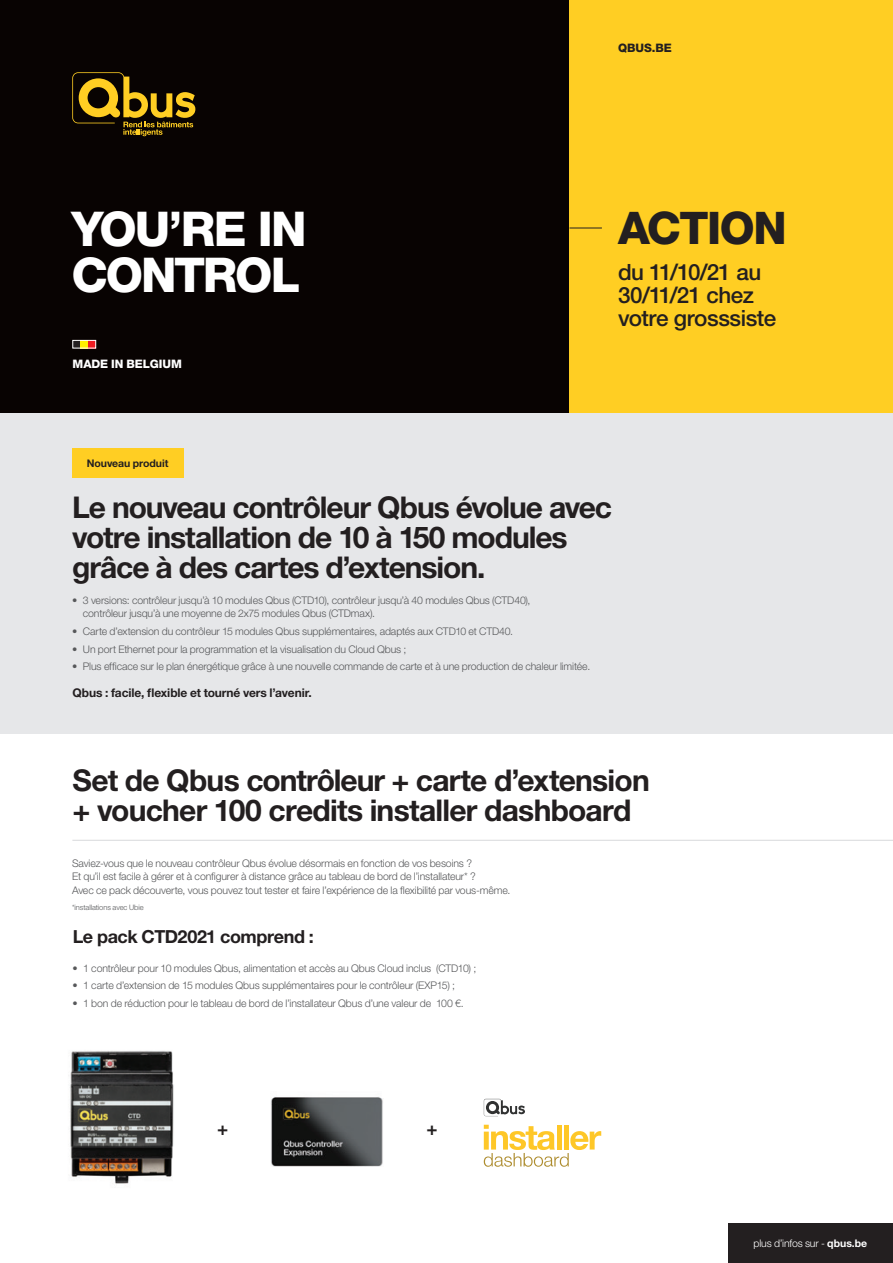
<style>
.page{position:relative;width:893px;height:1263px;background:#fff}
.page>*{position:absolute;margin:0;border:0;box-sizing:border-box;transform-origin:0 0}
.t1{font:800 48px/46.5px "Helvetica Neue LT Std";letter-spacing:-.045em;color:#fff}
.t2{font:800 45px "Helvetica Neue LT Std";letter-spacing:-.03em;color:#231f20}
.t3{font:700 30px/30px "Helvetica Neue LT Std";letter-spacing:-.035em;color:#231f20}
.t4{font:500 22.5px/23.4px "Helvetica Neue LT Std";letter-spacing:-.025em;color:#231f20}
.t5{font:700 18.6px "Helvetica Neue LT Std";color:#231f20}
.t6{font:700 18px "Helvetica Neue LT Std";letter-spacing:-.025em;color:#231f20}
.t7{font:700 12px "Helvetica Neue LT Std";letter-spacing:-.005em;color:#231f20}
.t8{font:800 11.7px "Helvetica Neue LT Std";letter-spacing:-.005em;color:#fff}
.t9{font:800 11.7px "Helvetica Neue LT Std";letter-spacing:-.005em;color:#231f20}
.t10{font:300 10.5px/13.5px "Helvetica Neue LT Std";letter-spacing:-.01em;color:#57585a}
.t11{font:300 10.5px "Helvetica Neue LT Std";letter-spacing:-.01em;color:#fff}
.t12{font:700 10.5px "Helvetica Neue LT Std";letter-spacing:-.005em;color:#231f20}
.t13{font:300 7.5px "Helvetica Neue LT Std";letter-spacing:-.01em;color:#57585a}
.s1{font-weight:700}
</style>
<div class="page">
<div style="left:0;top:412px;width:893px;height:321px;background:#e6e7e9"></div>
<div style="left:729px;top:1223px;width:164px;height:40px;background:#231f20"></div>
<div style="left:0;top:0;width:570px;height:412px;background:#080302"></div>
<div style="left:570px;top:0;width:323px;height:412px;background:#ffce23"></div>
<hr style="left:72px;top:840px;width:821px;height:1px;background:#dcdddf">
<hr style="left:569px;top:228px;width:33px;height:1px;background:#231f20">
<div style="left:73px;top:340px;width:7px;height:8px;background:#231f20"></div>
<div style="left:80px;top:340px;width:8px;height:8px;background:#fff101"></div>
<div style="left:88px;top:340px;width:8px;height:8px;background:#ee1d23"></div>
<img style="left:70px;top:1051px;width:104px;height:133px">
<svg style="left:484px;top:1099px;width:41px;height:17px"></svg>
<svg style="left:484px;top:1125px;width:117px;height:42px"></svg>
<div style="left:73px;top:340px;width:23px;height:8px;border:1px solid #fff"></div>
<img style="left:271px;top:1097px;width:112px;height:70px">
<div style="left:72px;top:449px;width:112px;height:29px;background:#ffce23"></div>
<svg style="left:72px;top:72px;width:123px;height:64px"></svg>
<p class="t9" style="left:618px;top:41px;width:55px">QBUS.BE</p>
<h1 class="t1" style="left:72px;top:205px;width:237px">YOU’RE IN<br>CONTROL</h1>
<h2 class="t2" style="left:618px;top:201px;width:170px">ACTION</h2>
<h3 class="t4" style="left:618px;top:260px;width:160px">du 11/10/21 au<br>30/11/21 chez votre grosssiste</h3>
<p class="t8" style="left:73px;top:357px;width:111px">MADE IN BELGIUM</p>
<p class="t12" style="left:87px;top:456px;width:83px">Nouveau produit</p>
<h3 class="t3" style="left:72px;top:491px;width:541px">Le nouveau contrôleur Qbus évolue avec votre installation de 10 à 150 modules grâce à des cartes d’extension.</h3>
<p class="t10" style="left:83px;top:593px;width:449px;text-indent:-11px">• 3 versions: contrôleur jusqu’à 10 modules Qbus (CTD10), contrôleur jusqu’à 40 modules Qbus (CTD40), contrôleur jusqu’à une moyenne de 2x75 modules Qbus (CTDmax).</p>
<p class="t10" style="left:72px;top:624px;width:442px">• Carte d’extension du contrôleur 15 modules Qbus supplémentaires, adaptés aux CTD10 et CTD40.</p>
<p class="t10" style="left:72px;top:642px;width:336px">• Un port Ethernet pour la programmation et la visualisation du Cloud Qbus ;</p>
<p class="t10" style="left:72px;top:660px;width:519px">• Plus efficace sur le plan énergétique grâce à une nouvelle commande de carte et à une production de chaleur limitée.</p>
<p class="t7" style="left:72px;top:686px;width:241px">Qbus : facile, flexible et tourné vers l’avenir.</p>
<h3 class="t3" style="left:73px;top:765px;width:579px">Set de Qbus contrôleur + carte d’extension + voucher 100 credits installer dashboard</h3>
<p class="t10" style="left:72px;top:856px;width:440px">Saviez-vous que le nouveau contrôleur Qbus évolue désormais en fonction de vos besoins ?<br>Et qu’il est facile à gérer et à configurer à distance grâce au tableau de bord de l’installateur* ?<br>Avec ce pack découverte, vous pouvez tout tester et faire l’expérience de la flexibilité par vous-même.</p>
<p class="t13" style="left:72px;top:903px;width:73px">*installations avec Ubie</p>
<h3 class="t6" style="left:73px;top:926px;width:243px">Le pack CTD2021 comprend :</h3>
<p class="t10" style="left:73px;top:961px;width:405px">• 1 contrôleur pour 10 modules Qbus, alimentation et accès au Qbus Cloud inclus (CTD10) ;</p>
<p class="t10" style="left:73px;top:979px;width:384px">• 1 carte d’extension de 15 modules Qbus supplémentaires pour le contrôleur (EXP15) ;</p>
<p class="t10" style="left:73px;top:996px;width:393px">• 1 bon de réduction pour le tableau de bord de l’installateur Qbus d’une valeur de 100 €.</p>
<h3 class="t5" style="left:217px;top:1117px;width:13px">+</h3>
<h3 class="t5" style="left:426px;top:1117px;width:13px">+</h3>
<p class="t11" style="left:753px;top:1236px;width:115px">plus d’infos sur - <span class="s1">qbus.be</span></p>
</div>
